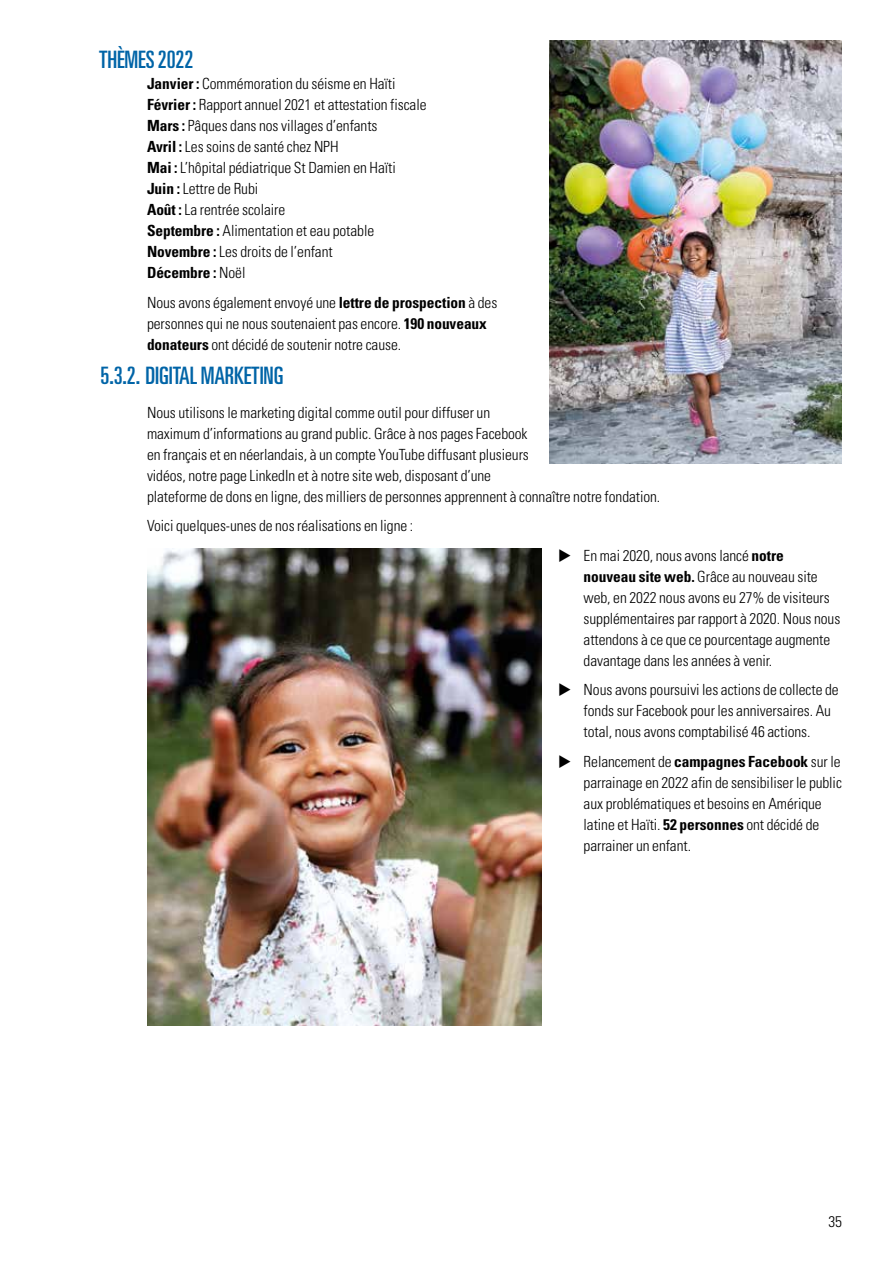
<style>
.page{position:relative;width:893px;height:1263px;background:#fff}
.page>*{position:absolute;margin:0;border:0;box-sizing:border-box;transform-origin:0 0}
.t1{font:ultra-condensed 24px "Univers";letter-spacing:-.005em;color:#0064a7}
.t2{font:300 condensed 15.3px/21px "Univers LT Std";letter-spacing:-.005em;color:#000}
.t3{font:700 condensed 15.3px "Univers";letter-spacing:-.005em;color:#000}
.s1{font-family:"Univers";font-weight:700}
.s2{font-family:"Univers LT Std";font-weight:300}
</style>
<div class="page">
<img style="left:550px;top:40px;width:292px;height:424px">
<img style="left:148px;top:549px;width:393px;height:477px">
<h1 class="t1" style="left:99px;top:46px;width:96px">THÈMES 2022</h1>
<p class="t2" style="left:147px;top:73px;width:281px"><span class="s1">Janvier :</span> Commémoration du séisme en Haïti <span class="s1">Février :</span> Rapport annuel 2021 et attestation fiscale <span class="s1">Mars :</span> Pâques dans nos villages d’enfants<br><span class="s1">Avril :</span> Les soins de santé chez NPH<br><span class="s1">Mai :</span> L’hôpital pédiatrique St Damien en Haïti <span class="s1">Juin :</span> Lettre de Rubi<br><span class="s1">Août :</span> La rentrée scolaire<br><span class="s1">Septembre :</span> Alimentation et eau potable <span class="s1">Novembre :</span> Les droits de l’enfant</p>
<p class="t3" style="left:147px;top:264px;width:100px">Décembre : <span class="s2">Noël</span></p>
<p class="t2" style="left:147px;top:292px;width:352px">Nous avons également envoyé une <span class="s1">lettre de prospection</span> à des personnes qui ne nous soutenaient pas encore. <span class="s1">190 nouveaux donateurs</span> ont décidé de soutenir notre cause.</p>
<h1 class="t1" style="left:101px;top:362px;width:184px">5.3.2. DIGITAL MARKETING</h1>
<p class="t2" style="left:147px;top:402px;width:515px">Nous utilisons le marketing digital comme outil pour diffuser un<br>maximum d’informations au grand public. Grâce à nos pages Facebook<br>en français et en néerlandais, à un compte YouTube diffusant plusieurs<br>vidéos, notre page LinkedIn et à notre site web, disposant d’une<br>plateforme de dons en ligne, des milliers de personnes apprennent à connaître notre fondation.</p>
<p class="t2" style="left:147px;top:515px;width:268px">Voici quelques-unes de nos réalisations en ligne :</p>
<p class="t2" style="left:584px;top:545px;width:258px;text-indent:-26px">◆ En mai 2020, nous avons lancé <span class="s1">notre<br>nouveau site web.</span> Grâce au nouveau site web, en 2022 nous avons eu 27% de visiteurs supplémentaires par rapport à 2020. Nous nous attendons à ce que ce pourcentage augmente davantage dans les années à venir.</p>
<p class="t2" style="left:584px;top:679px;width:257px;text-indent:-26px">◆ Nous avons poursuivi les actions de collecte de fonds sur Facebook pour les anniversaires. Au total, nous avons comptabilisé 46 actions.</p>
<p class="t2" style="left:584px;top:751px;width:260px;text-indent:-26px">◆ Relancement de <span class="s1">campagnes Facebook</span> sur le parrainage en 2022 afin de sensibiliser le public aux problématiques et besoins en Amérique latine et Haïti. <span class="s1">52 personnes</span> ont décidé de parrainer un enfant.</p>
<p class="t2" style="left:828px;top:1211px;width:15px">35</p>
</div>
